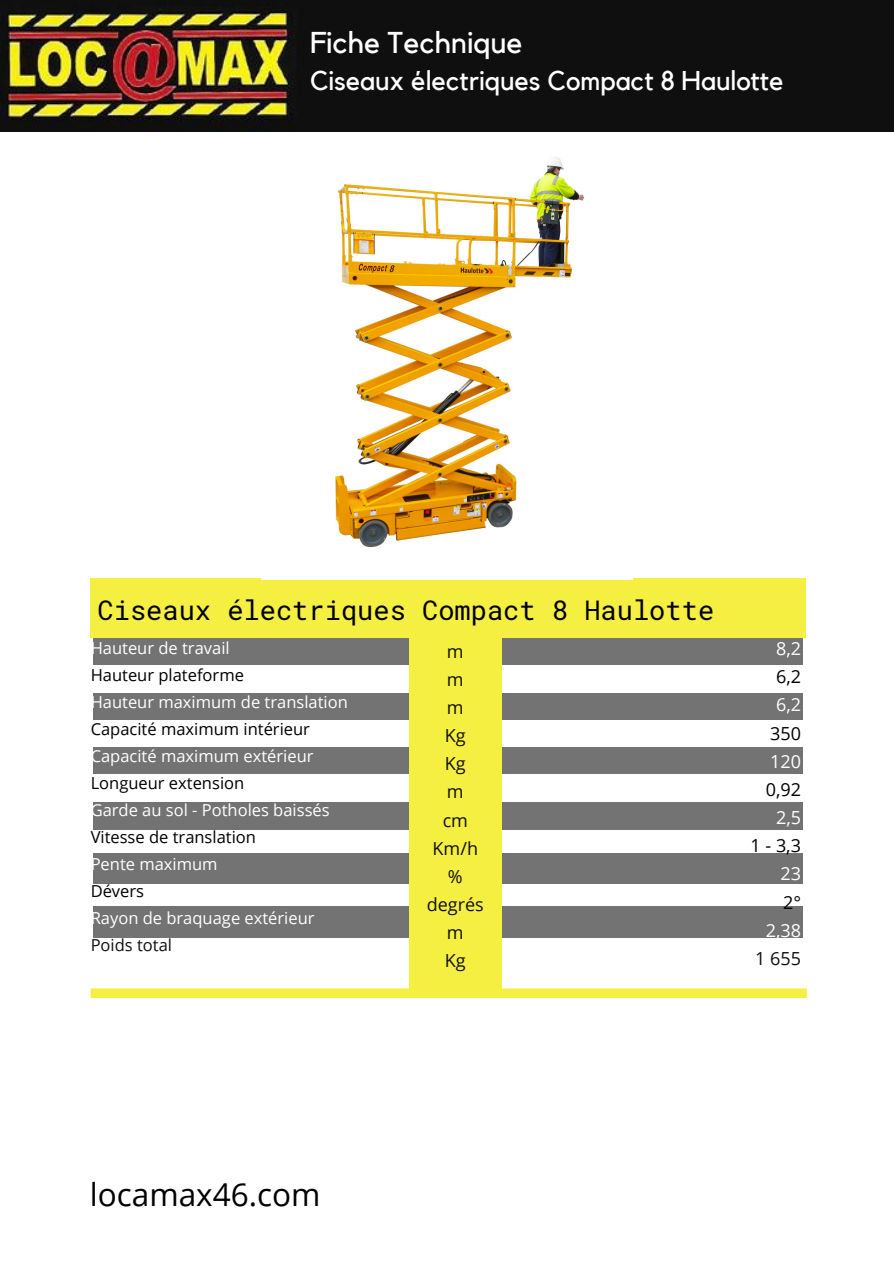
<style>
.page{position:relative;width:894px;height:1264px;background:#fff}
.page>*{position:absolute;margin:0;border:0;box-sizing:border-box;transform-origin:0 0}
.t1{font:31.5px "Open Sans";color:#000}
.t2{font:30px "Kollektif";color:#fff}
.t3{font:27px "Roboto Mono";color:#000}
.t4{font:27px "Kollektif";color:#fff}
.t5{font:18px/28.2px "Open Sans";color:#100f0f;text-align:center}
.t6{font:18px "Open Sans";color:#fff}
.t7{font:18px "Open Sans";color:#000}
.t8{font:16.5px "Open Sans";color:#fff}
.t9{font:16.5px "Open Sans";color:#000}
.t10{font:16.5px "Open Sans";color:#100f0f}
</style>
<div class="page">
<div style="left:0;top:0;width:893px;height:131px;background:#100f0f"></div>
<img style="left:0;top:9px;width:294px;height:122px">
<div style="left:94px;top:794px;width:708px;height:54px;background:#737373"></div>
<div style="left:94px;top:830px;width:708px;height:54px;background:#fff"></div>
<div style="left:94px;top:853px;width:708px;height:54px;background:#737373"></div>
<div style="left:94px;top:884px;width:708px;height:54px;background:#fff"></div>
<div style="left:94px;top:906px;width:708px;height:54px;background:#737373"></div>
<div style="left:93px;top:938px;width:709px;height:54px;background:#fff"></div>
<div style="left:93px;top:747px;width:709px;height:54px;background:#fff"></div>
<div style="left:94px;top:720px;width:708px;height:54px;background:#737373"></div>
<div style="left:93px;top:692px;width:709px;height:54px;background:#fff"></div>
<div style="left:93px;top:665px;width:709px;height:54px;background:#737373"></div>
<div style="left:93px;top:638px;width:709px;height:54px;background:#fff"></div>
<div style="left:93px;top:611px;width:709px;height:54px;background:#737373"></div>
<div style="left:90px;top:578px;width:715px;height:60px;background:#f4ef41"></div>
<div style="left:409px;top:638px;width:92px;height:354px;background:#f4ef41"></div>
<svg style="left:91px;top:988px;width:715px;height:10px;background:#f4ef48"></svg>
<img style="left:261px;top:157px;width:371px;height:422px">
<h2 class="t2" style="left:310px;top:28px;width:214px">Fiche Technique</h2>
<h3 class="t4" style="left:310px;top:68px;width:475px">Ciseaux électriques Compact 8 Haulotte</h3>
<h3 class="t3" style="left:98px;top:592px;width:618px">Ciseaux électriques Compact 8 Haulotte</h3>
<p class="t8" style="left:91px;top:636px;width:140px">Hauteur de travail</p>
<p class="t9" style="left:91px;top:663px;width:155px">Hauteur plateforme</p>
<p class="t8" style="left:91px;top:690px;width:259px">Hauteur maximum de translation</p>
<p class="t9" style="left:91px;top:717px;width:221px">Capacité maximum intérieur</p>
<p class="t8" style="left:91px;top:744px;width:224px">Capacité maximum extérieur</p>
<p class="t9" style="left:91px;top:771px;width:155px">Longueur extension</p>
<p class="t8" style="left:91px;top:798px;width:240px">Garde au sol - Potholes baissés</p>
<p class="t9" style="left:91px;top:825px;width:167px">Vitesse de translation</p>
<p class="t8" style="left:91px;top:852px;width:128px">Pente maximum</p>
<p class="t9" style="left:91px;top:879px;width:55px">Dévers</p>
<p class="t8" style="left:91px;top:906px;width:225px">Rayon de braquage extérieur</p>
<p class="t10" style="left:91px;top:933px;width:83px">Poids total</p>
<p class="t5" style="left:426px;top:636px;width:59px">m<br>m<br>m<br>Kg<br>Kg<br>m<br>cm<br>Km/h % degrés m<br>Kg</p>
<p class="t6" style="left:775px;top:635px;width:26px">8,2</p>
<p class="t7" style="left:775px;top:664px;width:26px">6,2</p>
<p class="t6" style="left:775px;top:692px;width:26px">6,2</p>
<p class="t7" style="left:770px;top:720px;width:32px">350</p>
<p class="t6" style="left:770px;top:748px;width:32px">120</p>
<p class="t7" style="left:765px;top:776px;width:37px">0,92</p>
<p class="t6" style="left:775px;top:804px;width:26px">2,5</p>
<p class="t7" style="left:750px;top:833px;width:52px">1 - 3,3</p>
<p class="t6" style="left:780px;top:861px;width:22px">23</p>
<p class="t7" style="left:782px;top:889px;width:19px">2°</p>
<p class="t6" style="left:765px;top:917px;width:37px">2,38</p>
<p class="t5" style="left:755px;top:943px;width:47px">1 655</p>
<h1 class="t1" style="left:90px;top:1172px;width:232px">locamax46.com</h1>
</div>
